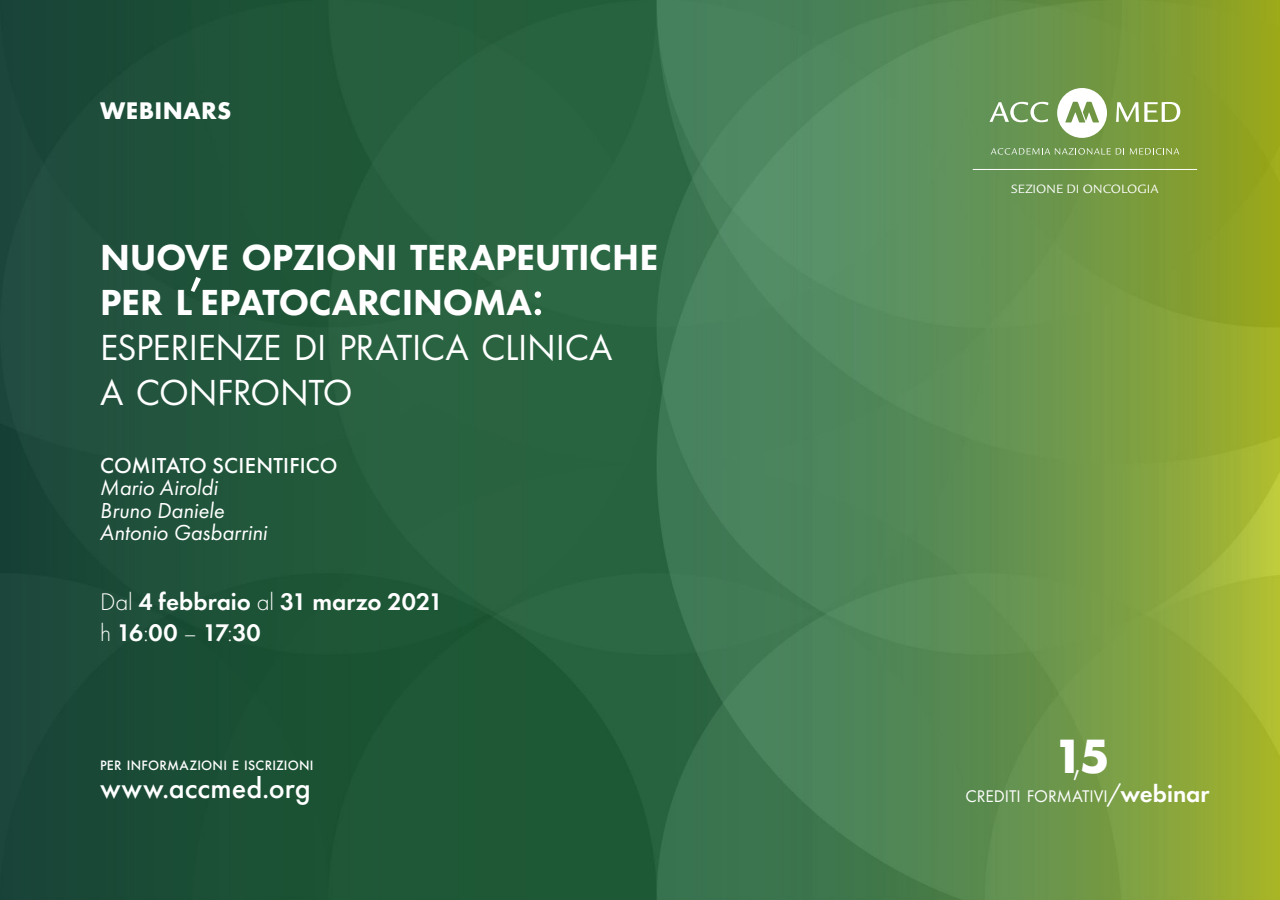
<style>
.page{position:relative;width:1280px;height:900px;background:#fff}
.page>*{position:absolute;margin:0;border:0;box-sizing:border-box;transform-origin:0 0}
.t1{font:700 50px "Futura PT";color:#fff}
.t2{font:800 37.62px/45px "Futura PT";letter-spacing:-.005em;color:#fff}
.t3{font:500 30.25px "Futura PT";color:#fff}
.t4{font:600 25px/31.2px "Futura PT";color:#fff}
.t5{font:700 25px "Futura PT";letter-spacing:.015em;color:#fff}
.t6{font:italic 22.5px/22.5px "Futura PT";letter-spacing:-.005em;color:#fff}
.t7{font:500 22.5px "Futura PT";letter-spacing:.01em;color:#fff}
.t8{font:17.5px "Futura PT";color:#fff}
.t9{font:500 14.12px "Futura PT";letter-spacing:.015em;color:#fff}
.t10{font:13.12px "Legacy Sans Std";letter-spacing:.005em;color:#fff}
.s1{font-weight:500;font-size:53.75px}
.s2{font-weight:400}
.s3{font-weight:300}
.s4{font-size:25px}
.s5{font-weight:600;font-size:25px}
</style>
<div class="page">
<img style="left:0;top:0;width:1280px;height:900px">
<svg style="left:991px;top:148px;width:133px;height:7px"></svg>
<svg style="left:1130px;top:148px;width:49px;height:7px"></svg>
<svg style="left:989px;top:102px;width:59px;height:20px"></svg>
<svg style="left:1116px;top:102px;width:64px;height:20px"></svg>
<svg style="left:1057px;top:88px;width:50px;height:50px"></svg>
<hr style="left:973px;top:169px;width:224px;height:1px;background:#fff">
<p class="t5" style="left:100px;top:95px;width:133px">WEBINARS</p>
<p class="t2" style="left:100px;top:234px;width:560px">NUOVE OPZIONI TERAPEUTICHE<br>PER L<span class="s1">’</span>EPATOCARCINOMA<span class="s1">:<br></span><span class="s2">ESPERIENZE DI PRATICA CLINICA<br>A CONFRONTO</span></p>
<p class="t7" style="left:100px;top:452px;width:239px">COMITATO SCIENTIFICO</p>
<p class="t6" style="left:100px;top:476px;width:169px">Mario Airoldi<br>Bruno Daniele<br>Antonio Gasbarrini</p>
<p class="t4" style="left:100px;top:586px;width:344px"><span class="s3">Dal</span> 4 febbraio <span class="s3">al</span> 31 marzo 2021 <span class="s3">h</span> 16<span class="s3">:</span>00 <span class="s3">–</span> 17<span class="s3">:</span>30</p>
<p class="t9" style="left:100px;top:757px;width:215px">PER INFORMAZIONI E ISCRIZIONI</p>
<p class="t3" style="left:100px;top:770px;width:212px">www.accmed.org</p>
<p class="t10" style="left:1011px;top:181px;width:149px">SEZIONE DI ONCOLOGIA</p>
<h1 class="t1" style="left:1060px;top:724px;width:52px">1<span class="s3">,</span>5</h1>
<p class="t8" style="left:965px;top:786px;width:246px">CREDITI FORMATIVI<span class="s4">/</span><span class="s5">webinar</span></p>
</div>
